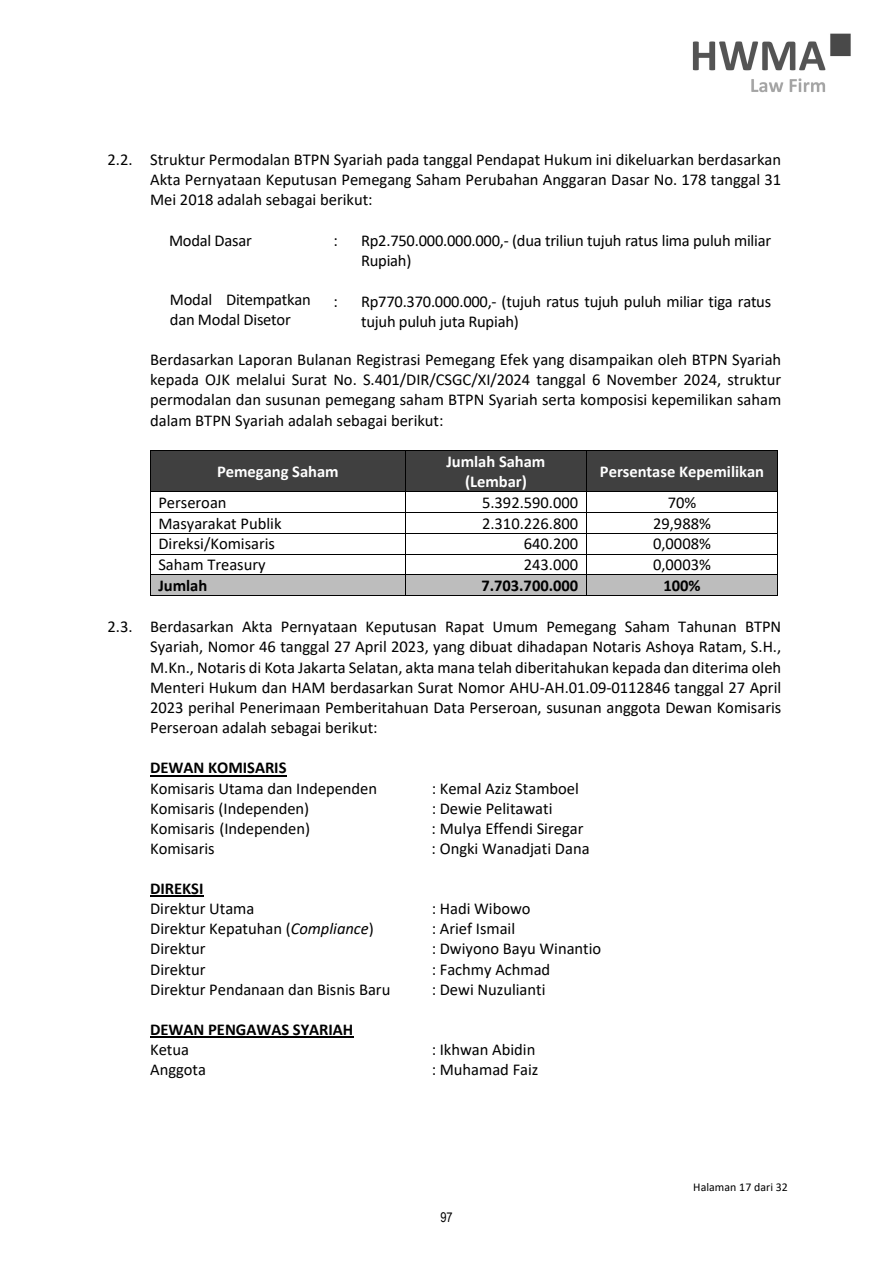
<style>
.page{position:relative;width:893px;height:1263px;background:#fff}
.page>*{position:absolute;margin:0;border:0;box-sizing:border-box;transform-origin:0 0}
.t1{font:16.5px/20.1px "Calibri";color:#000}
.t2{font:700 16.5px/20.1px "Calibri";color:#fff;text-align:center}
.t3{font:700 16.5px/20.2px "Calibri";color:#000}
.t4{font:13.5px "Arial Narrow";color:#000}
.t5{font:11.85px "Calibri";letter-spacing:.005em;color:#000}
.s1{font-weight:700}
.s2{font-style:italic}
.s3{font-weight:400}
</style>
<div class="page">
<img style="left:692px;top:33px;width:159px;height:60px">
<div style="left:151px;top:451px;width:254px;height:40px;background:#404040"></div>
<div style="left:406px;top:451px;width:180px;height:40px;background:#404040"></div>
<div style="left:586px;top:451px;width:191px;height:40px;background:#404040"></div>
<hr style="left:150px;top:450px;width:255px;height:1px;background:#000">
<hr style="left:406px;top:450px;width:180px;height:1px;background:#000">
<hr style="left:586px;top:450px;width:191px;height:1px;background:#000">
<hr style="left:150px;top:451px;width:1px;height:40px;background:#000">
<hr style="left:405px;top:451px;width:1px;height:40px;background:#000">
<hr style="left:586px;top:451px;width:1px;height:40px;background:#000">
<hr style="left:777px;top:451px;width:1px;height:40px;background:#000">
<hr style="left:150px;top:491px;width:255px;height:1px;background:#000">
<hr style="left:406px;top:491px;width:180px;height:1px;background:#000">
<hr style="left:586px;top:491px;width:191px;height:1px;background:#000">
<hr style="left:150px;top:512px;width:255px;height:1px;background:#000">
<hr style="left:406px;top:512px;width:180px;height:1px;background:#000">
<hr style="left:586px;top:512px;width:191px;height:1px;background:#000">
<hr style="left:150px;top:533px;width:255px;height:1px;background:#000">
<hr style="left:406px;top:533px;width:180px;height:1px;background:#000">
<hr style="left:586px;top:533px;width:191px;height:1px;background:#000">
<hr style="left:150px;top:554px;width:255px;height:1px;background:#000">
<hr style="left:406px;top:554px;width:180px;height:1px;background:#000">
<hr style="left:586px;top:554px;width:191px;height:1px;background:#000">
<div style="left:151px;top:575px;width:254px;height:20px;background:#bdbdbd"></div>
<div style="left:406px;top:575px;width:180px;height:20px;background:#bdbdbd"></div>
<div style="left:586px;top:575px;width:191px;height:20px;background:#bdbdbd"></div>
<hr style="left:150px;top:575px;width:255px;height:1px;background:#000">
<hr style="left:406px;top:575px;width:180px;height:1px;background:#000">
<hr style="left:586px;top:575px;width:191px;height:1px;background:#000">
<svg style="left:150px;top:492px;width:1px;height:103px"></svg>
<hr style="left:150px;top:595px;width:255px;height:1px;background:#000">
<svg style="left:405px;top:491px;width:1px;height:105px"></svg>
<hr style="left:406px;top:595px;width:180px;height:1px;background:#000">
<svg style="left:586px;top:492px;width:1px;height:103px"></svg>
<hr style="left:586px;top:595px;width:191px;height:1px;background:#000">
<svg style="left:777px;top:491px;width:1px;height:105px"></svg>
<hr style="left:150px;top:775px;width:137px;height:1px;background:#000">
<hr style="left:150px;top:896px;width:53px;height:1px;background:#000">
<hr style="left:150px;top:1037px;width:203px;height:1px;background:#000">
<p class="t1" style="left:150px;top:149px;width:633px;text-align:justify;text-indent:-43px">2.2. Struktur Permodalan BTPN Syariah pada tanggal Pendapat Hukum ini dikeluarkan berdasarkan Akta Pernyataan Keputusan Pemegang Saham Perubahan Anggaran Dasar No. 178 tanggal 31<br>Mei 2018 adalah sebagai berikut:</p>
<p class="t1" style="left:169px;top:230px;width:84px">Modal Dasar</p>
<p class="t1" style="left:333px;top:230px;width:6px">:</p>
<p class="t1" style="left:361px;top:230px;width:412px">Rp2.750.000.000.000,- (dua triliun tujuh ratus lima puluh miliar<br>Rupiah)</p>
<p class="t1" style="left:170px;top:289px;width:142px">Modal Ditempatkan dan Modal Disetor</p>
<p class="t1" style="left:333px;top:291px;width:6px">:</p>
<p class="t1" style="left:361px;top:291px;width:412px">Rp770.370.000.000,- (tujuh ratus tujuh puluh miliar tiga ratus tujuh puluh juta Rupiah)</p>
<p class="t1" style="left:150px;top:349px;width:633px;text-align:justify">Berdasarkan Laporan Bulanan Registrasi Pemegang Efek yang disampaikan oleh BTPN Syariah kepada OJK melalui Surat No. S.401/DIR/CSGC/XI/2024 tanggal 6 November 2024, struktur permodalan dan susunan pemegang saham BTPN Syariah serta komposisi kepemilikan saham dalam BTPN Syariah adalah sebagai berikut:</p>
<p class="t2" style="left:217px;top:461px;width:123px">Pemegang Saham</p>
<p class="t2" style="left:446px;top:451px;width:100px">Jumlah Saham (Lembar)</p>
<p class="t2" style="left:600px;top:461px;width:166px">Persentase Kepemilikan</p>
<p class="t1" style="left:158px;top:492px;width:70px">Perseroan</p>
<p class="t1" style="left:482px;top:492px;width:98px">5.392.590.000</p>
<p class="t1" style="left:668px;top:492px;width:30px">70%</p>
<p class="t1" style="left:158px;top:513px;width:125px">Masyarakat Publik</p>
<p class="t1" style="left:482px;top:513px;width:98px">2.310.226.800</p>
<p class="t1" style="left:653px;top:513px;width:59px">29,988%</p>
<p class="t1" style="left:158px;top:534px;width:118px">Direksi/Komisaris</p>
<p class="t1" style="left:524px;top:534px;width:56px">640.200</p>
<p class="t1" style="left:653px;top:534px;width:59px">0,0008%</p>
<p class="t1" style="left:158px;top:555px;width:109px">Saham Treasury</p>
<p class="t1" style="left:524px;top:555px;width:56px">243.000</p>
<p class="t1" style="left:653px;top:555px;width:59px">0,0003%</p>
<p class="t3" style="left:158px;top:575px;width:50px">Jumlah</p>
<p class="t3" style="left:481px;top:575px;width:98px">7.703.700.000</p>
<p class="t3" style="left:663px;top:575px;width:39px">100%</p>
<p class="t1" style="left:150px;top:616px;width:633px;text-align:justify;text-indent:-43px">2.3. Berdasarkan Akta Pernyataan Keputusan Rapat Umum Pemegang Saham Tahunan BTPN Syariah, Nomor 46 tanggal 27 April 2023, yang dibuat dihadapan Notaris Ashoya Ratam, S.H., M.Kn., Notaris di Kota Jakarta Selatan, akta mana telah diberitahukan kepada dan diterima oleh Menteri Hukum dan HAM berdasarkan Surat Nomor AHU-AH.01.09-0112846 tanggal 27 April 2023 perihal Penerimaan Pemberitahuan Data Perseroan, susunan anggota Dewan Komisaris Perseroan adalah sebagai berikut:</p>
<p class="t1" style="left:150px;top:757px;width:228px"><span class="s1">DEWAN KOMISARIS<br></span>Komisaris Utama dan Independen</p>
<p class="t1" style="left:432px;top:778px;width:149px">: Kemal Aziz Stamboel</p>
<p class="t1" style="left:150px;top:798px;width:161px">Komisaris (Independen)</p>
<p class="t1" style="left:432px;top:798px;width:122px">: Dewie Pelitawati</p>
<p class="t1" style="left:150px;top:818px;width:161px">Komisaris (Independen)</p>
<p class="t1" style="left:432px;top:818px;width:153px">: Mulya Effendi Siregar</p>
<p class="t1" style="left:150px;top:838px;width:66px">Komisaris</p>
<p class="t1" style="left:432px;top:838px;width:159px">: Ongki Wanadjati Dana</p>
<p class="t1" style="left:150px;top:878px;width:106px"><span class="s1">DIREKSI<br></span>Direktur Utama</p>
<p class="t1" style="left:432px;top:898px;width:100px">: Hadi Wibowo</p>
<p class="t1" style="left:150px;top:918px;width:225px">Direktur Kepatuhan (<span class="s2">Compliance</span>)</p>
<p class="t1" style="left:432px;top:918px;width:85px">: Arief Ismail</p>
<p class="t1" style="left:150px;top:939px;width:57px">Direktur</p>
<p class="t1" style="left:432px;top:939px;width:171px">: Dwiyono Bayu Winantio</p>
<p class="t1" style="left:150px;top:959px;width:57px">Direktur</p>
<p class="t1" style="left:432px;top:959px;width:120px">: Fachmy Achmad</p>
<p class="t1" style="left:150px;top:979px;width:242px">Direktur Pendanaan dan Bisnis Baru</p>
<p class="t1" style="left:432px;top:979px;width:115px">: Dewi Nuzulianti</p>
<p class="t3" style="left:150px;top:1019px;width:205px">DEWAN PENGAWAS SYARIAH<br><span class="s3">Ketua</span></p>
<p class="t1" style="left:432px;top:1039px;width:105px">: Ikhwan Abidin</p>
<p class="t1" style="left:150px;top:1060px;width:57px">Anggota</p>
<p class="t1" style="left:432px;top:1060px;width:108px">: Muhamad Faiz</p>
<p class="t4" style="left:440px;top:1207px;width:14px">97</p>
<p class="t5" style="left:693px;top:1179px;width:96px">Halaman 17 dari 32</p>
</div>
